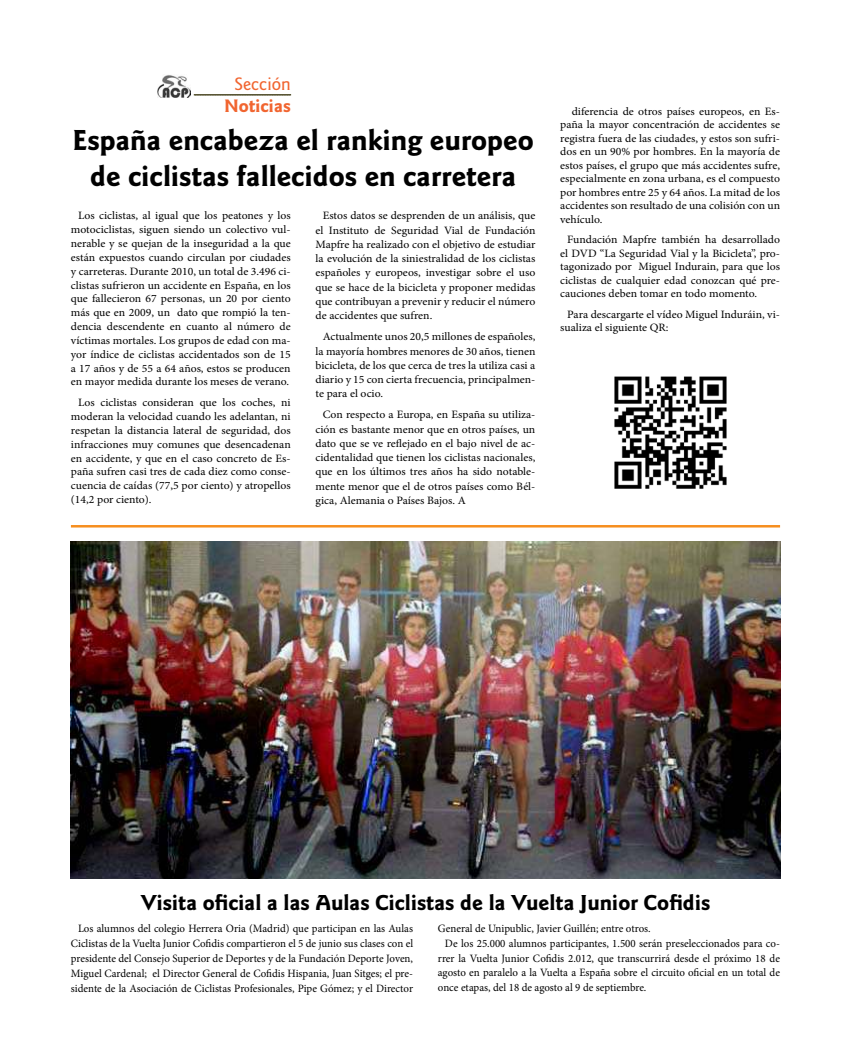
<style>
.page{position:relative;width:851px;height:1063px;background:#fff}
.page>*{position:absolute;margin:0;border:0;box-sizing:border-box;transform-origin:0 0}
.t1{font:700 30px/36px "Goudy Sans Std";color:#000;text-align:center}
.t2{font:700 22.5px "Goudy Sans Std";color:#000}
.t3{font:700 18.75px "Goudy Sans Std";color:#f16530}
.t4{font:500 18.75px "Goudy Sans Std";color:#f16530}
.t5{font:11.25px/13.9px "Minion Pro";color:#000;text-align:justify;scale:1.04 1}
.t6{font:11.25px/15px "Minion Pro";color:#000;text-align:justify}
</style>
<div class="page">
<img style="left:157px;top:75px;width:34px;height:22px">
<svg style="left:194px;top:94px;width:97px;height:1px"></svg>
<img style="left:614px;top:376px;width:113px;height:113px">
<img style="left:71px;top:541px;width:709px;height:338px">
<hr style="left:71px;top:525px;width:709px;height:3px;background:#f68e1e">
<h3 class="t4" style="left:234px;top:76px;width:58px">Sección</h3>
<h3 class="t3" style="left:224px;top:96px;width:68px">Noticias</h3>
<h1 class="t1" style="left:72px;top:122px;width:463px">España encabeza el ranking europeo de ciclistas fallecidos en carretera</h1>
<p class="t5" style="left:71px;top:210px;width:213px;text-indent:7px">Los ciclistas, al igual que los peatones y los motociclistas, siguen siendo un colectivo vul&shy;nerable y se quejan de la inseguridad a la que están expuestos cuando circulan por ciudades y carreteras. Durante 2010, un total de 3.496 ci&shy;clistas sufrieron un accidente en España, en los que fallecieron 67 personas, un 20 por ciento más que en 2009, un dato que rompió la ten&shy;dencia descendente en cuanto al número de víctimas mortales. Los grupos de edad con ma&shy;yor índice de ciclistas accidentados son de 15 a 17 años y de 55 a 64 años, estos se producen en mayor medida durante los meses de verano.</p>
<p class="t5" style="left:71px;top:397px;width:213px;text-indent:7px">Los ciclistas consideran que los coches, ni moderan la velocidad cuando les adelantan, ni respetan la distancia lateral de seguridad, dos infracciones muy comunes que desencadenan en accidente, y que en el caso concreto de Es&shy;paña sufren casi tres de cada diez como conse&shy;cuencia de caídas (77,5 por ciento) y atropellos (14,2 por ciento).</p>
<p class="t5" style="left:315px;top:210px;width:213px;line-height:14.2px;text-indent:7px">Estos datos se desprenden de un análisis, que el Instituto de Seguridad Vial de Fundación Mapfre ha realizado con el objetivo de estudiar la evolución de la siniestralidad de los ciclistas españoles y europeos, investigar sobre el uso que se hace de la bicicleta y proponer medidas que contribuyan a prevenir y reducir el número de accidentes que sufren.</p>
<p class="t5" style="left:315px;top:331px;width:213px;line-height:14.2px;text-indent:7px">Actualmente unos 20,5 millones de españoles, la mayoría hombres menores de 30 años, tienen bicicleta, de los que cerca de tres la utiliza casi a diario y 15 con cierta frecuencia, principalmen&shy;te para el ocio.</p>
<p class="t5" style="left:315px;top:409px;width:213px;line-height:14.2px;text-indent:7px">Con respecto a Europa, en España su utiliza&shy;ción es bastante menor que en otros países, un dato que se ve reflejado en el bajo nivel de ac&shy;cidentalidad que tienen los ciclistas nacionales, que en los últimos tres años ha sido notable&shy;mente menor que el de otros países como Bél&shy;gica, Alemania o Países Bajos. A</p>
<p class="t5" style="left:560px;top:105px;width:213px;line-height:13.5px;text-indent:12px">diferencia de otros países europeos, en Es&shy;paña la mayor concentración de accidentes se registra fuera de las ciudades, y estos son sufri&shy;dos en un 90% por hombres. En la mayoría de estos países, el grupo que más accidentes sufre, especialmente en zona urbana, es el compuesto por hombres entre 25 y 64 años. La mitad de los accidentes son resultado de una colisión con un vehículo.</p>
<p class="t5" style="left:560px;top:234px;width:213px;line-height:13.5px;text-indent:7px">Fundación Mapfre también ha desarrollado el DVD “La Seguridad Vial y la Bicicleta”, pro&shy;tagonizado por Miguel Indurain, para que los ciclistas de cualquier edad conozcan qué pre&shy;cauciones deben tomar en todo momento.</p>
<p class="t5" style="left:560px;top:308px;width:213px;line-height:13.5px;text-indent:7px">Para descargarte el vídeo Miguel Induráin, vi&shy;sualiza el siguiente QR:</p>
<h2 class="t2" style="left:141px;top:891px;width:571px">Visita oficial a las Aulas Ciclistas de la Vuelta Junior Cofidis</h2>
<p class="t6" style="left:71px;top:922px;width:343px;text-indent:7px">Los alumnos del colegio Herrera Oria (Madrid) que participan en las Aulas Ciclistas de la Vuelta Junior Cofidis compartieron el 5 de junio sus clases con el presidente del Consejo Superior de Deportes y de la Fundación Deporte Joven, Miguel Cardenal; el Director General de Cofidis Hispania, Juan Sitges; el pre&shy;sidente de la Asociación de Ciclistas Profesionales, Pipe Gómez; y el Director</p>
<p class="t6" style="left:438px;top:922px;width:214px">General de Unipublic, Javier Guillén; entre otros.</p>
<p class="t6" style="left:445px;top:937px;width:336px">De los 25.000 alumnos participantes, 1.500 serán preseleccionados para co-</p>
<p class="t6" style="left:438px;top:952px;width:343px">rrer la Vuelta Junior Cofidis 2.012, que transcurrirá desde el próximo 18 de</p>
<p class="t6" style="left:438px;top:966px;width:343px">agosto en paralelo a la Vuelta a España sobre el circuito oficial en un total de</p>
<p class="t6" style="left:438px;top:981px;width:210px">once etapas, del 18 de agosto al 9 de septiembre.</p>
</div>
